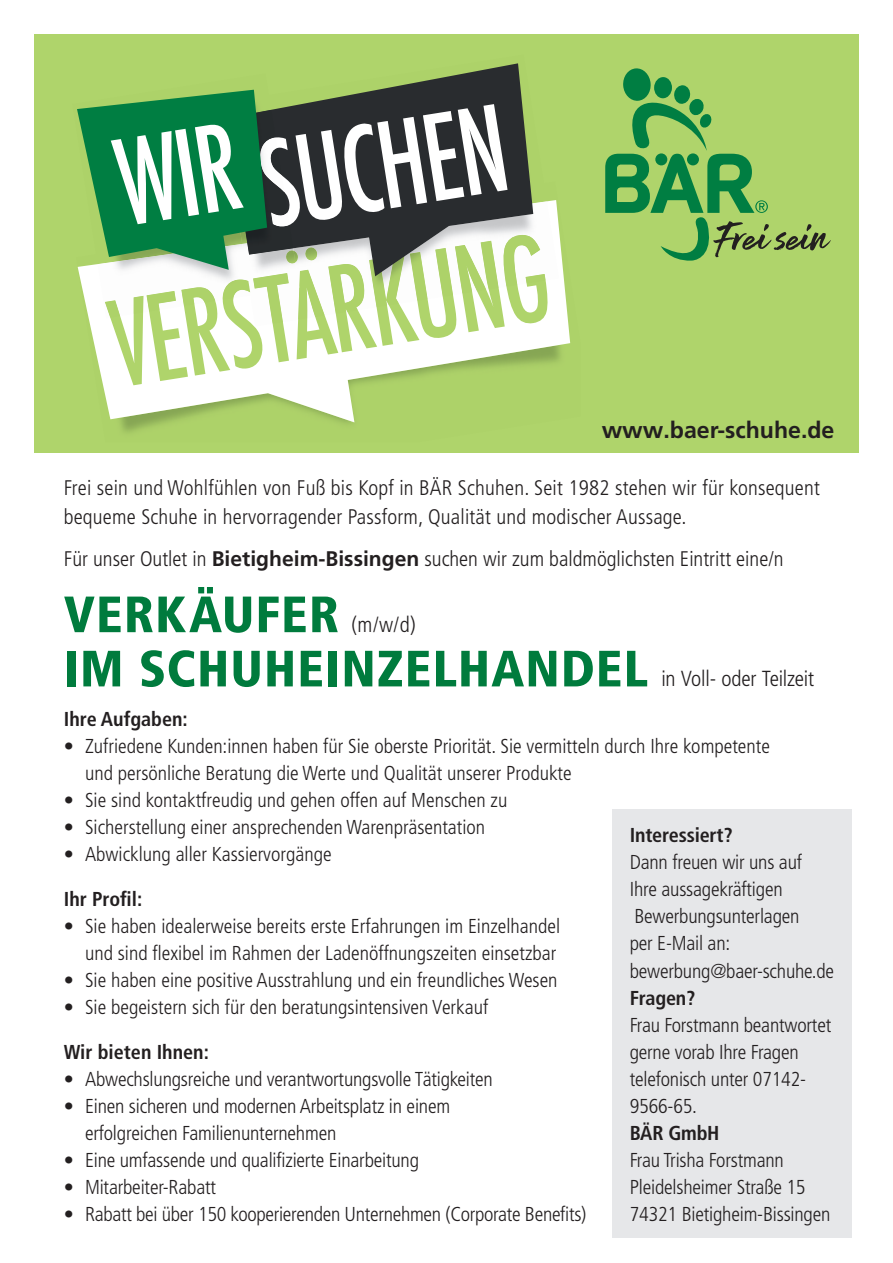
<style>
.page{position:relative;width:893px;height:1263px;background:#fff}
.page>*{position:absolute;margin:0;border:0;box-sizing:border-box;transform-origin:0 0}
.t1{font:900 condensed 51px "Frutiger LT Pro";letter-spacing:.025em;color:#007b3d}
.t2{font:700 23.1px "Frutiger LT Pro";color:#231f20}
.t3{font:300 condensed 21.75px "Frutiger LT Pro";letter-spacing:-.01em;color:#231f20}
.t4{font:300 condensed 21.15px/28.2px "Frutiger LT Pro";letter-spacing:.01em;color:#231f20}
.t5{font:300 condensed 20.1px/27.2px "Frutiger LT Pro";letter-spacing:-.01em;color:#231f20}
.t6{font:700 condensed 20.1px "Frutiger LT Pro";color:#231f20}
.s1{font-weight:700;font-stretch:normal}
.s2{font-weight:700}
</style>
<div class="page">
<div style="left:34px;top:34px;width:825px;height:419px;background:#afd46b"></div>
<div style="left:612px;top:809px;width:239px;height:428px;background:#e6e7e9"></div>
<svg style="left:103px;top:200px;width:467px;height:222px"></svg>
<img style="left:548px;top:201px;width:11px;height:125px">
<svg style="left:377px;top:63px;width:144px;height:27px"></svg>
<svg style="left:77px;top:90px;width:471px;height:295px"></svg>
<svg style="left:605px;top:68px;width:226px;height:193px"></svg>
<p class="t2" style="left:602px;top:417px;width:234px">www.baer-schuhe.de</p>
<p class="t4" style="left:64px;top:474px;width:758px">Frei sein und Wohlfühlen von Fuß bis Kopf in BÄR Schuhen. Seit 1982 stehen wir für konsequent bequeme Schuhe in hervorragender Passform, Qualität und modischer Aussage.</p>
<p class="t4" style="left:64px;top:545px;width:721px">Für unser Outlet in <span class="s1">Bietigheim-Bissingen</span> suchen wir zum baldmöglichsten Eintritt eine/n</p>
<p class="t1" style="left:64px;top:584px;width:277px">VERKÄUFER</p>
<p class="t3" style="left:352px;top:612px;width:66px">(m/w/d)</p>
<p class="t1" style="left:64px;top:638px;width:586px">IM SCHUHEINZELHANDEL</p>
<p class="t3" style="left:661px;top:666px;width:154px">in Voll- oder Teilzeit</p>
<p class="t6" style="left:64px;top:707px;width:126px">Ihre Aufgaben:</p>
<p class="t5" style="left:85px;top:733px;width:686px;text-indent:-21px">• Zufriedene Kunden:innen haben für Sie oberste Priorität. Sie vermitteln durch Ihre kompetente und persönliche Beratung die Werte und Qualität unserer Produkte</p>
<p class="t5" style="left:64px;top:787px;width:445px">• Sie sind kontaktfreudig und gehen offen auf Menschen zu</p>
<p class="t5" style="left:64px;top:814px;width:423px">• Sicherstellung einer ansprechenden Warenpräsentation</p>
<p class="t5" style="left:64px;top:841px;width:269px">• Abwicklung aller Kassiervorgänge</p>
<p class="t6" style="left:64px;top:887px;width:80px">Ihr Profil:</p>
<p class="t5" style="left:64px;top:913px;width:498px;text-align:right">• Sie haben idealerweise bereits erste Erfahrungen im Einzelhandel und sind flexibel im Rahmen der Ladenöffnungszeiten einsetzbar</p>
<p class="t5" style="left:64px;top:967px;width:495px">• Sie haben eine positive Ausstrahlung und ein freundliches Wesen</p>
<p class="t5" style="left:64px;top:994px;width:426px">• Sie begeistern sich für den beratungsintensiven Verkauf</p>
<p class="t6" style="left:64px;top:1040px;width:147px">Wir bieten Ihnen:</p>
<p class="t5" style="left:64px;top:1066px;width:431px">• Abwechslungsreiche und verantwortungsvolle Tätigkeiten</p>
<p class="t5" style="left:85px;top:1093px;width:367px;text-indent:-21px">• Einen sicheren und modernen Arbeitsplatz in einem erfolgreichen Familienunternehmen</p>
<p class="t5" style="left:64px;top:1147px;width:357px">• Eine umfassende und qualifizierte Einarbeitung</p>
<p class="t5" style="left:64px;top:1174px;width:154px">• Mitarbeiter-Rabatt</p>
<p class="t5" style="left:64px;top:1201px;width:524px">• Rabatt bei über 150 kooperierenden Unternehmen (Corporate Benefits)</p>
<p class="t5" style="left:630px;top:821px;width:206px"><span class="s2">Interessiert?<br></span>Dann freuen wir uns auf<br>Ihre aussagekräftigen<br>Bewerbungsunterlagen<br>per E-Mail an: bewerbung@baer-schuhe.de</p>
<p class="t6" style="left:630px;top:986px;width:67px">Fragen?</p>
<p class="t5" style="left:630px;top:1011px;width:203px">Frau Forstmann beantwortet gerne vorab Ihre Fragen telefonisch unter 07142-<br>9566-65.</p>
<p class="t5" style="left:630px;top:1120px;width:156px"><span class="s2">BÄR GmbH<br></span>Frau Trisha Forstmann</p>
<p class="t5" style="left:630px;top:1174px;width:177px">Pleidelsheimer Straße 15</p>
<p class="t5" style="left:630px;top:1201px;width:202px">74321 Bietigheim-Bissingen</p>
</div>
